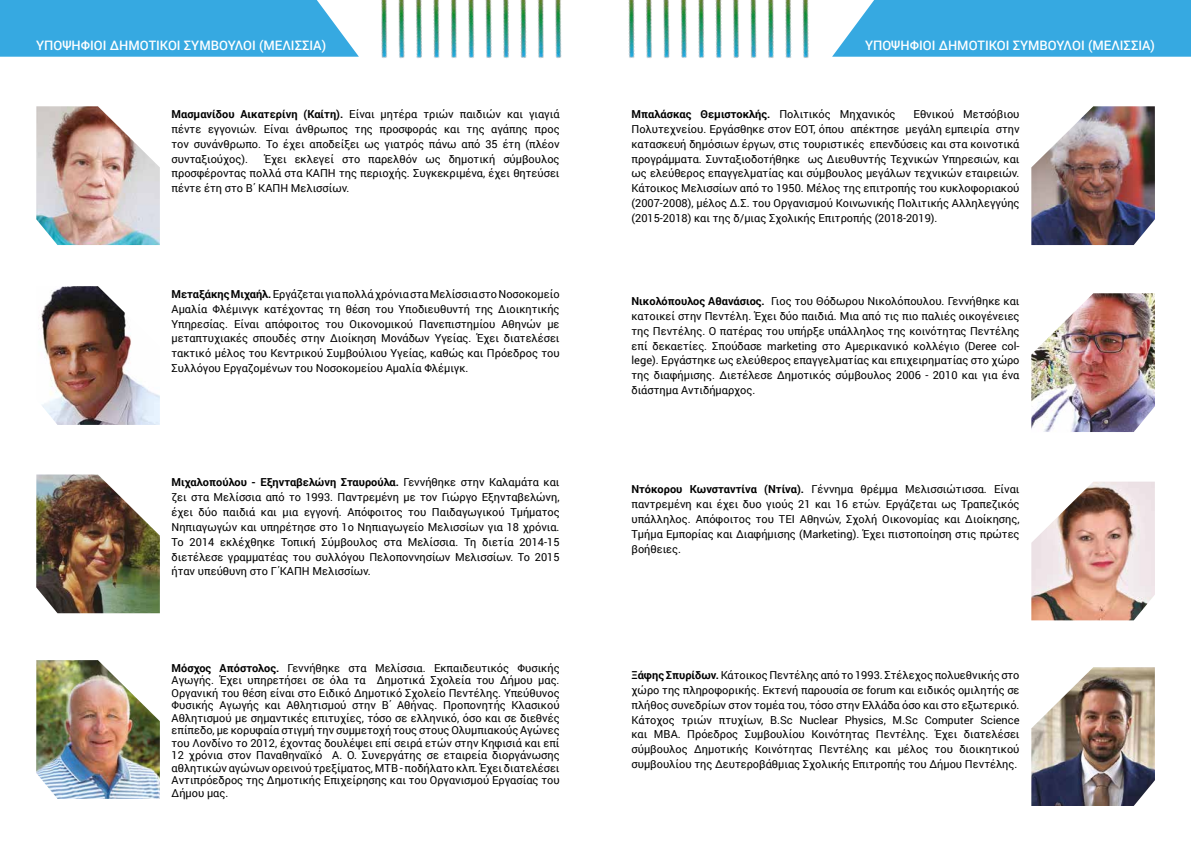
<style>
.page{position:relative;width:1191px;height:842px;background:#fff}
.page>*{position:absolute;margin:0;border:0;box-sizing:border-box;transform-origin:0 0}
.t1{font:500 13px "Roboto";color:#fff}
.t2{font:11px/14.9px "Roboto";color:#000;text-align:justify}
.t3{font:700 11px "Roboto";color:#000}
.s1{font-weight:700}
.s2{font-weight:400}
</style>
<div class="page">
<img style="left:628px;top:0;width:181px;height:58px">
<img style="left:381px;top:0;width:181px;height:58px">
<svg style="left:0;top:0;width:359px;height:57px;background:#42aee2"></svg>
<svg style="left:832px;top:0;width:359px;height:57px;background:#42aee2"></svg>
<img style="left:39px;top:286px;width:121px;height:139px">
<img style="left:36px;top:474px;width:124px;height:139px">
<img style="left:36px;top:660px;width:124px;height:139px">
<img style="left:1031px;top:106px;width:124px;height:139px">
<img style="left:1031px;top:293px;width:124px;height:139px">
<img style="left:1031px;top:482px;width:124px;height:138px">
<img style="left:1031px;top:667px;width:124px;height:139px">
<img style="left:36px;top:106px;width:124px;height:139px">
<p class="t1" style="left:36px;top:36px;width:291px">ΥΠΟΨΗΦΙΟΙ ΔΗΜΟΤΙΚΟΙ ΣΥΜΒΟΥΛΟΙ (ΜΕΛΙΣΣΙΑ)</p>
<p class="t1" style="left:865px;top:36px;width:291px">ΥΠΟΨΗΦΙΟΙ ΔΗΜΟΤΙΚΟΙ ΣΥΜΒΟΥΛΟΙ (ΜΕΛΙΣΣΙΑ)</p>
<p class="t2" style="left:171px;top:106px;width:389px"><span class="s1">Μασμανίδου Αικατερίνη (Καίτη).</span> Είναι μητέρα τριών παιδιών και γιαγιά πέντε εγγονιών. Είναι άνθρωπος της προσφοράς και της αγάπης προς τον συνάνθρωπο. Το έχει αποδείξει ως γιατρός πάνω από 35 έτη (πλέον συνταξιούχος).</p>
<p class="t2" style="left:171px;top:151px;width:389px;text-indent:93px">Έχει εκλεγεί στο παρελθόν ως δημοτική σύμβουλος προσφέροντας πολλά στα ΚΑΠΗ της περιοχής. Συγκεκριμένα, έχει θητεύσει πέντε έτη στο Β΄ ΚΑΠΗ Μελισσίων.</p>
<p class="t2" style="left:171px;top:286px;width:389px"><span class="s1">Μεταξάκης Μιχαήλ.</span> Εργάζεται για πολλά χρόνια στα Μελίσσια στο Νοσοκομείο Αμαλία Φλέμινγκ κατέχοντας τη θέση του Υποδιευθυντή της Διοικητικής Υπηρεσίας. Είναι απόφοιτος του Οικονομικού Πανεπιστημίου Αθηνών με μεταπτυχιακές σπουδές στην Διοίκηση Μονάδων Υγείας. Έχει διατελέσει τακτικό μέλος του Κεντρικού Συμβούλιου Υγείας, καθώς και Πρόεδρος του Συλλόγου Εργαζομένων του Νοσοκομείου Αμαλία Φλέμιγκ.</p>
<p class="t2" style="left:171px;top:474px;width:389px"><span class="s1">Μιχαλοπούλου - Εξηνταβελώνη Σταυρούλα.</span> Γεννήθηκε στην Καλαμάτα και ζει στα Μελίσσια από το 1993. Παντρεμένη με τον Γιώργο Εξηνταβελώνη, έχει δύο παιδιά και μια εγγονή. Απόφοιτος του Παιδαγωγικού Τμήματος Νηπιαγωγών και υπηρέτησε στο 1ο Νηπιαγωγείο Μελισσίων για 18 χρόνια.<br>Το 2014 εκλέχθηκε Τοπική Σύμβουλος στα Μελίσσια. Τη διετία 2014-15 διετέλεσε γραμματέας του συλλόγου Πελοποννησίων Μελισσίων. Το 2015 ήταν υπεύθυνη στο Γ΄ΚΑΠΗ Μελισσίων.</p>
<p class="t2" style="left:171px;top:661px;width:389px;line-height:12.5px"><span class="s1">Μόσχος Απόστολος.</span> Γεννήθηκε στα Μελίσσια. Εκπαιδευτικός Φυσικής Αγωγής. Έχει υπηρετήσει σε όλα τα Δημοτικά Σχολεία του Δήμου μας.<br>Οργανική του θέση είναι στο Ειδικό Δημοτικό Σχολείο Πεντέλης. Υπεύθυνος Φυσικής Αγωγής και Αθλητισμού στην Β΄ Αθήνας. Προπονητής Κλασικού Αθλητισμού με σημαντικές επιτυχίες, τόσο σε ελληνικό, όσο και σε διεθνές επίπεδο, με κορυφαία στιγμή την συμμετοχή τους στους Ολυμπιακούς Αγώνες του Λονδίνο το 2012, έχοντας δουλέψει επί σειρά ετών στην Κηφισιά και επί 12 χρόνια στον Παναθηναϊκό Α. Ο. Συνεργάτης σε εταιρεία διοργάνωσης αθλητικών αγώνων ορεινού τρεξίματος, ΜΤΒ - ποδήλατο κλπ. Έχει διατελέσει Αντιπρόεδρος της Δημοτικής Επιχείρησης και του Οργανισμού Εργασίας του Δήμου μας.</p>
<p class="t2" style="left:631px;top:106px;width:389px;text-indent:282px">Εθνικού Μετσόβιου Πολυτεχνείου. Εργάσθηκε στον ΕΟΤ, όπου απέκτησε μεγάλη εμπειρία στην κατασκευή δημόσιων έργων, στις τουριστικές επενδύσεις και στα κοινοτικά προγράμματα. Συνταξιοδοτήθηκε ως Διευθυντής Τεχνικών Υπηρεσιών, και ως ελεύθερος επαγγελματίας και σύμβουλος μεγάλων τεχνικών εταιρειών.<br>Κάτοικος Μελισσίων από το 1950. Μέλος της επιτροπής του κυκλοφοριακού (2007-2008), μέλος Δ.Σ. του Οργανισμού Κοινωνικής Πολιτικής Αλληλεγγύης (2015-2018) και της δ/μιας Σχολικής Επιτροπής (2018-2019).</p>
<p class="t3" style="left:631px;top:106px;width:265px">Μπαλάσκας Θεμιστοκλής. <span class="s2">Πολιτικός Μηχανικός</span></p>
<p class="t2" style="left:631px;top:293px;width:389px"><span class="s1">Νικολόπουλος Αθανάσιος.</span> Γιος του Θόδωρου Νικολόπουλου. Γεννήθηκε και κατοικεί στην Πεντέλη. Έχει δύο παιδιά. Μια από τις πιο παλιές οικογένειες της Πεντέλης. Ο πατέρας του υπήρξε υπάλληλος της κοινότητας Πεντέλης επί δεκαετίες. Σπούδασε marketing στο Αμερικανικό κολλέγιο (Deree col&shy;lege). Εργάστηκε ως ελεύθερος επαγγελματίας και επιχειρηματίας στο χώρο της διαφήμισης. Διετέλεσε Δημοτικός σύμβουλος 2006 - 2010 και για ένα διάστημα Αντιδήμαρχος.</p>
<p class="t2" style="left:631px;top:481px;width:389px"><span class="s1">Ντόκορου Κωνσταντίνα (Ντίνα).</span> Γέννημα θρέμμα Μελισσιώτισσα. Είναι παντρεμένη και έχει δυο γιούς 21 και 16 ετών. Εργάζεται ως Τραπεζικός υπάλληλος. Απόφοιτος του ΤΕΙ Αθηνών, Σχολή Οικονομίας και Διοίκησης, Τμήμα Εμπορίας και Διαφήμισης (Marketing). Έχει πιστοποίηση στις πρώτες βοήθειες.</p>
<p class="t2" style="left:631px;top:667px;width:389px"><span class="s1">Ξάφης Σπυρίδων.</span> Κάτοικος Πεντέλης από το 1993. Στέλεχος πολυεθνικής στο χώρο της πληροφορικής. Εκτενή παρουσία σε forum και ειδικός ομιλητής σε πλήθος συνεδρίων στον τομέα του, τόσο στην Ελλάδα όσο και στο εξωτερικό.<br>Κάτοχος τριών πτυχίων, B.Sc Nuclear Physics, M.Sc Computer Science και ΜΒΑ. Πρόεδρος Συμβουλίου Κοινότητας Πεντέλης. Έχει διατελέσει σύμβουλος Δημοτικής Κοινότητας Πεντέλης και μέλος του διοικητικού συμβουλίου της Δευτεροβάθμιας Σχολικής Επιτροπής του Δήμου Πεντέλης.</p>
</div>
